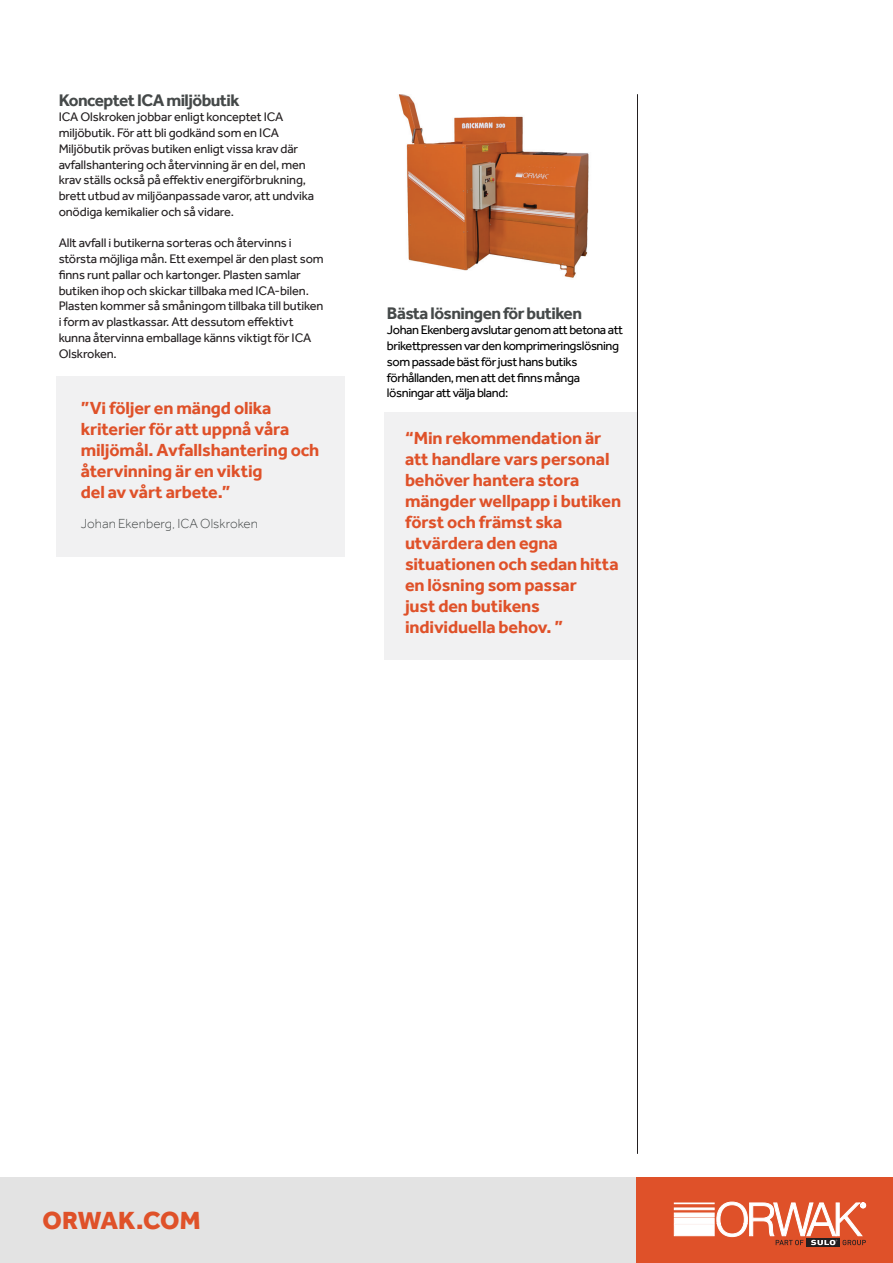
<style>
.page{position:relative;width:893px;height:1263px;background:#fff}
.page>*{position:absolute;margin:0;border:0;box-sizing:border-box;transform-origin:0 0}
.Headline_3{font:800 25.5px "Effra";letter-spacing:-.005em;color:#df5129}
.Body_Copy_-_8pt{font:700 18px/21px "Effra";letter-spacing:-.01em;color:#df5129}
.t1{font:700 17.25px "Effra";letter-spacing:-.03em;color:#454949}
.Body_Copy_-_8pt-2{font:300 13.5px "Effra";color:#454949}
.t2{font:12.75px "Effra";letter-spacing:-.01em;color:#231f20}
.t3{font:12.75px/15.8px "Effra";letter-spacing:-.03em;color:#000001}
</style>
<div class="page">
<div style="left:385px;top:412px;width:253px;height:248px;background:#f1f1f2"></div>
<div style="left:56px;top:376px;width:288px;height:181px;background:#f1f1f2"></div>
<div style="left:0;top:1178px;width:637px;height:85px;background:#e3e3e3"></div>
<div style="left:637px;top:1178px;width:256px;height:85px;background:#df5129"></div>
<div style="left:674px;top:1225px;width:40px;height:11px;background:#fff;border:1px solid #fff"></div>
<div style="left:674px;top:1218px;width:40px;height:6px;background:#fff"></div>
<hr style="left:674px;top:1213px;width:40px;height:4px;background:#fff">
<div style="left:674px;top:1208px;width:40px;height:2px;background:#fff;border:1px solid #fff"></div>
<div style="left:674px;top:1203px;width:40px;height:1px;border:1px solid #fff"></div>
<svg style="left:807px;top:1245px;width:33px;height:2px"></svg>
<svg style="left:716px;top:1202px;width:150px;height:43px"></svg>
<hr style="left:637px;top:94px;width:1px;height:1060px;background:#231f20">
<img style="left:398px;top:94px;width:191px;height:184px">
<p class="t1" style="left:59px;top:90px;width:183px">Konceptet ICA miljöbutik</p>
<p class="t2" style="left:59px;top:110px;width:226px">ICA Olskroken jobbar enligt konceptet ICA</p>
<p class="t2" style="left:59px;top:125px;width:222px">miljöbutik. För att bli godkänd som en ICA</p>
<p class="t2" style="left:59px;top:141px;width:241px">Miljöbutik prövas butiken enligt vissa krav där</p>
<p class="t2" style="left:59px;top:157px;width:249px">avfallshantering och återvinning är en del, men</p>
<p class="t2" style="left:59px;top:173px;width:249px">krav ställs också på effektiv energiförbrukning,</p>
<p class="t2" style="left:59px;top:188px;width:257px">brett utbud av miljöanpassade varor, att undvika</p>
<p class="t2" style="left:59px;top:204px;width:177px">onödiga kemikalier och så vidare.</p>
<p class="t2" style="left:59px;top:236px;width:235px">Allt avfall i butikerna sorteras och återvinns i</p>
<p class="t2" style="left:59px;top:251px;width:267px">största möjliga mån. Ett exempel är den plast som</p>
<p class="t2" style="left:59px;top:267px;width:244px">finns runt pallar och kartonger. Plasten samlar</p>
<p class="t2" style="left:59px;top:283px;width:252px">butiken ihop och skickar tillbaka med ICA-bilen.</p>
<p class="t2" style="left:59px;top:299px;width:266px">Plasten kommer så småningom tillbaka till butiken</p>
<p class="t2" style="left:59px;top:314px;width:236px">i form av plastkassar. Att dessutom effektivt</p>
<p class="t2" style="left:59px;top:330px;width:254px">kunna återvinna emballage känns viktigt för ICA</p>
<p class="t2" style="left:59px;top:346px;width:60px">Olskroken.</p>
<p class="Body_Copy_-_8pt" style="left:81px;top:397px;width:210px">”Vi följer en mängd olika kriterier för att uppnå våra</p>
<p class="Body_Copy_-_8pt" style="left:81px;top:439px;width:240px">miljömål. Avfallshantering och återvinning är en viktig</p>
<p class="Body_Copy_-_8pt" style="left:81px;top:481px;width:151px">del av vårt arbete.”</p>
<p class="Body_Copy_-_8pt-2" style="left:81px;top:515px;width:179px">Johan Ekenberg, ICA Olskroken</p>
<p class="t1" style="left:387px;top:303px;width:197px">Bästa lösningen för butiken</p>
<p class="t3" style="left:387px;top:322px;width:238px">Johan Ekenberg avslutar genom att betona att brikettpressen var den komprimeringslösning som passade bäst för just hans butiks förhållanden, men att det finns många lösningar att välja bland:</p>
<p class="Body_Copy_-_8pt" style="left:405px;top:428px;width:218px">“Min rekommendation är att handlare vars personal behöver hantera stora mängder wellpapp i butiken först och främst ska utvärdera den egna</p>
<p class="Body_Copy_-_8pt" style="left:405px;top:554px;width:215px">situationen och sedan hitta en lösning som passar</p>
<p class="Body_Copy_-_8pt" style="left:405px;top:596px;width:160px">just den butikens individuella behov. ”</p>
<p class="Headline_3" style="left:43px;top:1205px;width:159px">ORWAK.COM</p>
</div>
